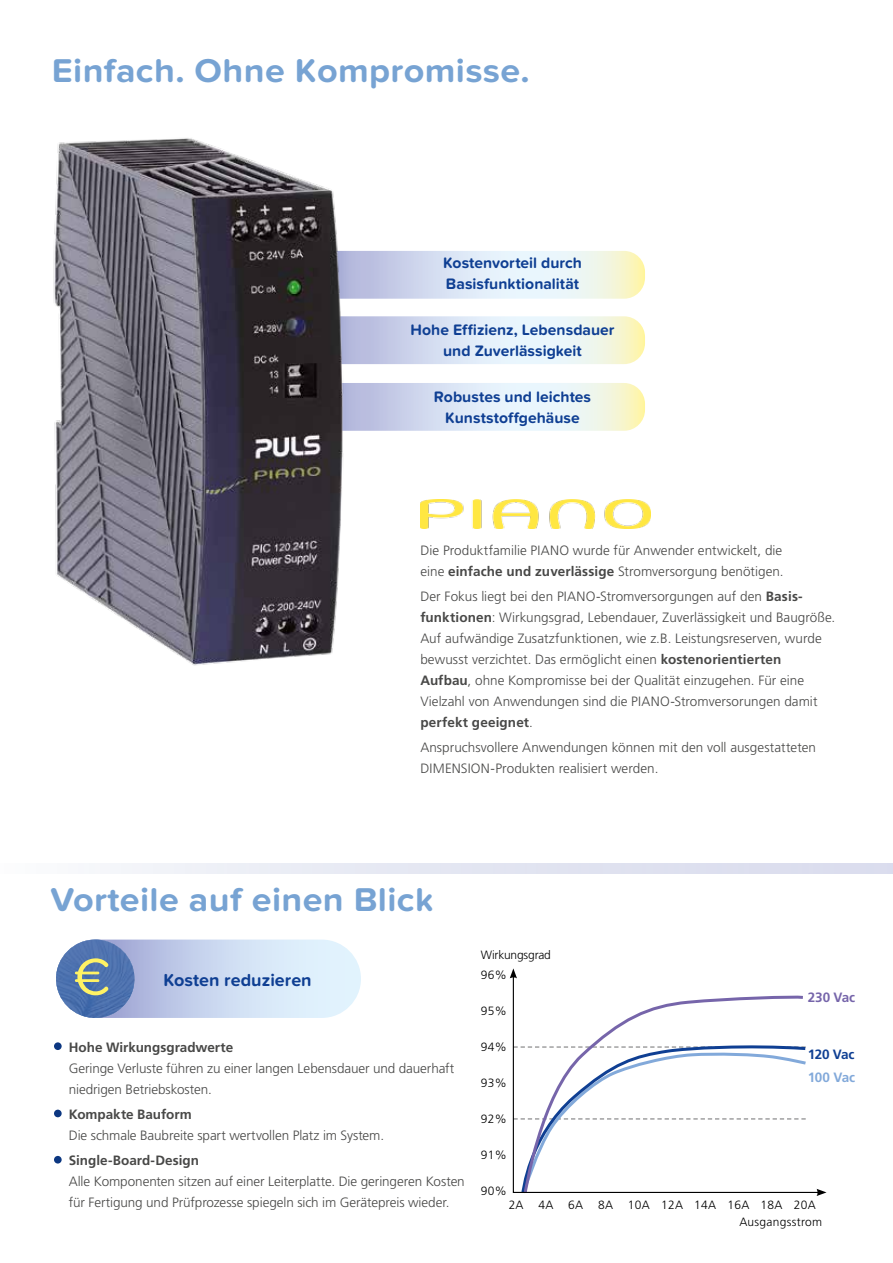
<style>
.page{position:relative;width:893px;height:1263px;background:#fff}
.page>*{position:absolute;margin:0;border:0;box-sizing:border-box;transform-origin:0 0}
.t1{font:53.55px "Proxima Nova Soft";color:#fff264}
.t2{font:700 34.2px "Proxima Nova Soft";letter-spacing:.01em;color:#77a3d3;scale:1.05 1}
.t3{font:700 18px "Proxima Nova Soft";color:#0f3f93}
.t4{font:700 15.75px/21px "Proxima Nova Soft";color:#0f3f93;text-align:center}
.t5{font:300 13.5px/21px "Frutiger LT Std";color:#484847}
.t6{font:700 13.5px "Frutiger LT Std";color:#484847}
.t7{font:700 13.5px "Frutiger LT Std";letter-spacing:-.02em;color:#82a9da}
.t8{font:700 13.5px "Frutiger LT Std";letter-spacing:-.025em;color:#0f3f93}
.t9{font:700 13.5px "Frutiger LT Std";letter-spacing:-.01em;color:#7665aa}
.t10{font:300 12px/16.5px "Frutiger LT Std";letter-spacing:.025em;color:#000}
.t11{font:300 12px "Frutiger LT Std";letter-spacing:-.015em;color:#000}
.s1{font-weight:700}
</style>
<div class="page">
<img style="left:420px;top:499px;width:231px;height:29px">
<svg style="left:317px;top:251px;width:328px;height:48px;background:#e4edef"></svg>
<svg style="left:317px;top:316px;width:328px;height:48px;background:#e4edef"></svg>
<svg style="left:317px;top:383px;width:328px;height:48px;background:#e4edee"></svg>
<svg style="left:110px;top:863px;width:783px;height:11px;background:#e3e5f1"></svg>
<div style="left:54px;top:1042px;width:8px;height:8px;background:#0c3781;border-radius:50%"></div>
<div style="left:54px;top:1110px;width:8px;height:7px;background:#0c3781;border-radius:50%"></div>
<div style="left:54px;top:1156px;width:8px;height:7px;background:#0c3781;border-radius:50%"></div>
<svg style="left:512px;top:978px;width:304px;height:215px"></svg>
<svg style="left:510px;top:968px;width:7px;height:10px"></svg>
<svg style="left:816px;top:1189px;width:10px;height:7px"></svg>
<svg style="left:61px;top:939px;width:300px;height:79px;background:#cddaf0"></svg>
<div style="left:56px;top:939px;width:78px;height:79px;background:linear-gradient(to bottom,#5577b2,#456cab);border-radius:50%"></div>
<img style="left:53px;top:138px;width:342px;height:528px">
<h2 class="t2" style="left:52px;top:51px;width:457px">Einfach. Ohne Kompromisse.</h2>
<p class="t4" style="left:443px;top:253px;width:140px;text-align:left">Kostenvorteil durch<br>Basisfunktionalität</p>
<p class="t4" style="left:410px;top:319px;width:206px">Hohe Effizienz, Lebensdauer und Zuverlässigkeit</p>
<p class="t4" style="left:434px;top:386px;width:159px">Robustes und leichtes<br>Kunststoffgehäuse</p>
<p class="t5" style="left:420px;top:540px;width:365px">Die Produktfamilie PIANO wurde für Anwender entwickelt, die eine <span class="s1">einfache und zuverlässige</span> Stromversorgung benötigen.</p>
<p class="t5" style="left:420px;top:586px;width:416px">Der Fokus liegt bei den PIANO-Stromversorgungen auf den <span class="s1">Basis&shy;funktionen</span>: Wirkungsgrad, Lebendauer, Zuverlässigkeit und Baugröße.<br>Auf aufwändige Zusatzfunktionen, wie z.B. Leistungsreserven, wurde bewusst verzichtet. Das ermöglicht einen <span class="s1">kostenorientierten Aufbau</span>, ohne Kompromisse bei der Qualität einzugehen. Für eine Vielzahl von Anwendungen sind die PIANO-Stromversorungen damit <span class="s1">perfekt geeignet</span>.</p>
<p class="t5" style="left:420px;top:737px;width:397px">Anspruchsvollere Anwendungen können mit den voll ausgestatteten<br>DIMENSION-Produkten realisiert werden.</p>
<h2 class="t2" style="left:50px;top:880px;width:368px">Vorteile auf einen Blick</h2>
<h1 class="t1" style="left:74px;top:946px;width:39px">€</h1>
<h3 class="t3" style="left:163px;top:969px;width:150px">Kosten reduzieren</h3>
<p class="t6" style="left:69px;top:1039px;width:166px">Hohe Wirkungsgradwerte</p>
<p class="t5" style="left:69px;top:1057px;width:387px">Geringe Verluste führen zu einer langen Lebensdauer und dauerhaft niedrigen Betriebskosten.</p>
<p class="t6" style="left:69px;top:1106px;width:124px">Kompakte Bauform</p>
<p class="t5" style="left:69px;top:1125px;width:317px">Die schmale Baubreite spart wertvollen Platz im System.</p>
<p class="t6" style="left:69px;top:1152px;width:132px">Single-Board-Design</p>
<p class="t5" style="left:69px;top:1171px;width:398px">Alle Komponenten sitzen auf einer Leiterplatte. Die geringeren Kosten für Fertigung und Prüfprozesse spiegeln sich im Gerätepreis wieder.</p>
<p class="t11" style="left:481px;top:948px;width:72px">Wirkungsgrad</p>
<p class="t10" style="left:481px;top:966px;width:27px">96%</p>
<p class="t10" style="left:481px;top:1002px;width:27px">95%</p>
<p class="t10" style="left:481px;top:1038px;width:27px">94%</p>
<p class="t10" style="left:481px;top:1074px;width:27px">93%</p>
<p class="t10" style="left:481px;top:1110px;width:27px">92%</p>
<p class="t10" style="left:481px;top:1146px;width:27px">91%</p>
<p class="t10" style="left:481px;top:1182px;width:27px">90%</p>
<p class="t9" style="left:808px;top:989px;width:49px">230 Vac</p>
<p class="t8" style="left:808px;top:1046px;width:48px">120 Vac</p>
<p class="t7" style="left:808px;top:1069px;width:49px">100 Vac</p>
<p class="t10" style="left:739px;top:1197px;width:84px;text-indent:-231px">2A 4A 6A 8A 10A 12A 14A 16A 18A 20A<br>Ausgangsstrom</p>
</div>
